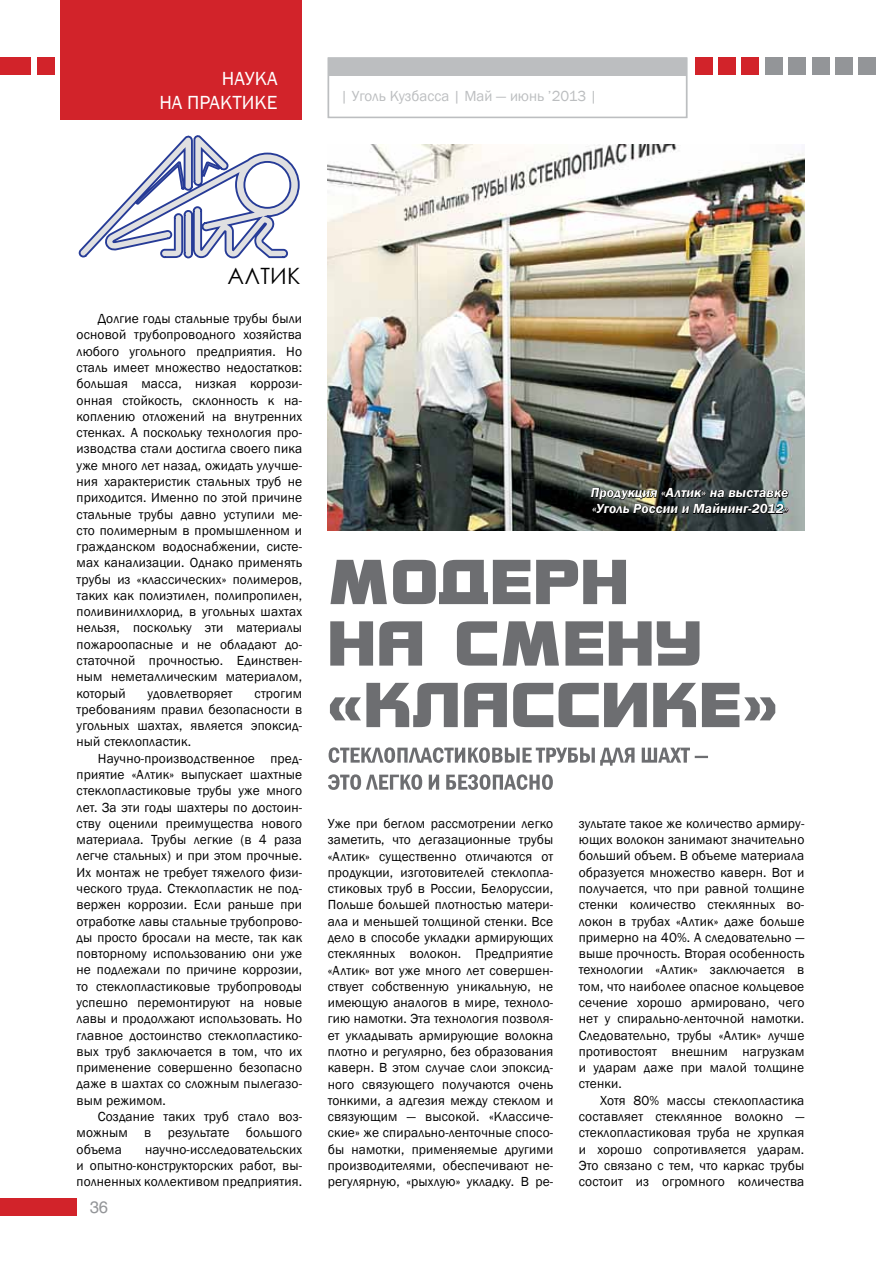
<style>
.page{position:relative;width:881px;height:1263px;background:#fff}
.page>*{position:absolute;margin:0;border:0;box-sizing:border-box;transform-origin:0 0}
.t1{font:22.5px "Century Gothic";letter-spacing:.01em;color:#000}
.t2{font:19.5px "Franklin Gothic";color:#fff}
.t3{font:16.5px "Helios";color:#939598}
.t4{font:15px "Franklin Gothic";color:#bcbec0}
.t5{font:13.5px/16.4px "Franklin Gothic";letter-spacing:.01em;color:#000;text-align:justify}
.t6{font:italic 600 13.5px/16.2px "Franklin Gothic";letter-spacing:.01em;color:#fff}
</style>
<div class="page">
<div style="left:327px;top:57px;width:360px;height:61px;background:#fff;border:2px solid #bcbec0"></div>
<div style="left:858px;top:58px;width:17px;height:17px;background:#939598"></div>
<div style="left:327px;top:59px;width:359px;height:17px;background:#bcbec0"></div>
<div style="left:0;top:1198px;width:77px;height:17px;background:#d2232a"></div>
<div style="left:37px;top:58px;width:17px;height:17px;background:#d2232a"></div>
<div style="left:0;top:58px;width:30px;height:17px;background:#d2232a"></div>
<div style="left:835px;top:58px;width:17px;height:17px;background:#939598"></div>
<div style="left:811px;top:58px;width:17px;height:17px;background:#939598"></div>
<div style="left:788px;top:58px;width:17px;height:17px;background:#939598"></div>
<div style="left:765px;top:58px;width:17px;height:17px;background:#939598"></div>
<div style="left:741px;top:58px;width:17px;height:17px;background:#d2232a"></div>
<div style="left:718px;top:58px;width:17px;height:17px;background:#d2232a"></div>
<div style="left:694px;top:58px;width:17px;height:17px;background:#d2232a"></div>
<div style="left:60px;top:1px;width:242px;height:119px;background:#d2232a"></div>
<svg style="left:328px;top:774px;width:224px;height:16px"></svg>
<svg style="left:328px;top:747px;width:379px;height:19px"></svg>
<svg style="left:330px;top:683px;width:445px;height:44px"></svg>
<svg style="left:330px;top:621px;width:369px;height:45px"></svg>
<svg style="left:330px;top:560px;width:295px;height:44px"></svg>
<img style="left:327px;top:145px;width:477px;height:386px">
<svg style="left:79px;top:135px;width:220px;height:124px"></svg>
<svg style="left:590px;top:487px;width:198px;height:27px"></svg>
<h2 class="t2" style="left:222px;top:67px;width:25px">Наука</h2>
<h2 class="t2" style="left:159px;top:90px;width:40px">на практике</h2>
<p class="t4" style="left:340px;top:87px;width:258px">| Уголь Кузбасса | Май — июнь ’2013 |</p>
<p class="t4" style="left:492px;top:87px;width:93px">-июнь ’2013 |</p>
<h1 class="t1" style="left:227px;top:260px;width:74px">Алтик</h1>
<p class="t5" style="left:77px;top:311px;width:227px;text-indent:21px">Долгие годы стальные трубы были основой трубопроводного хозяйства любого угольного предприятия. Но сталь имеет множество недостатков: большая масса, низкая коррози&shy;онная стойкость, склонность к на&shy;коплению отложений на внутренних стенках. А поскольку технология про&shy;изводства стали достигла своего пика уже много лет назад, ожидать улучше&shy;ния характеристик стальных труб не приходится. Именно по этой причине стальные трубы давно уступили ме&shy;сто полимерным в промышленном и гражданском водоснабжении, систе&shy;мах канализации. Однако применять трубы из «классических» полимеров, таких как полиэтилен, полипропилен, поливинилхлорид, в угольных шахтах нельзя, поскольку эти материалы пожароопасные и не обладают до&shy;статочной прочностью. Единствен&shy;ным неметаллическим материалом, который</p>
<p class="t5" style="left:77px;top:685px;width:227px;text-indent:178px">строгим требованиям правил безопасности в угольных шахтах, является эпоксид&shy;ный стеклопластик.</p>
<p class="t5" style="left:77px;top:750px;width:227px;text-indent:21px">Научно-производственное пред&shy;приятие «Алтик» выпускает шахтные стеклопластиковые трубы уже много лет. За эти годы шахтеры по достоин&shy;ству оценили преимущества нового материала. Трубы легкие (в 4 раза легче стальных) и при этом прочные.<br>Их монтаж не требует тяжелого физи&shy;ческого труда. Стеклопластик не под&shy;вержен коррозии. Если раньше при отработке лавы стальные трубопрово&shy;ды просто бросали на месте, так как повторному использованию они уже не подлежали по причине коррозии, то стеклопластиковые трубопроводы успешно перемонтируют на новые лавы и продолжают использовать. Но главное достоинство стеклопластико&shy;вых труб заключается в том, что их применение совершенно безопасно даже в шахтах со сложным пылегазо&shy;вым режимом.</p>
<p class="t5" style="left:77px;top:1108px;width:227px;text-indent:21px">Создание таких труб стало воз&shy;можным в результате большого объема</p>
<p class="t5" style="left:148px;top:685px;width:86px">удовлетворяет</p>
<p class="t5" style="left:77px;top:1141px;width:227px;text-indent:68px">научно-исследовательских и опытно-конструкторских работ, вы&shy;полненных коллективом предприятия.</p>
<p class="t3" style="left:90px;top:1197px;width:20px">36</p>
<p class="t6" style="left:590px;top:485px;width:199px">Продукция «Алтик» на выставке «Уголь России и Майнинг-2012»</p>
<p class="t5" style="left:327px;top:816px;width:227px">Уже при беглом рассмотрении легко заметить, что дегазационные трубы «Алтик» существенно отличаются от продукции, изготовителей стеклопла&shy;стиковых труб в России, Белоруссии, Польше большей плотностью матери&shy;ала и меньшей толщиной стенки. Все дело в способе укладки армирующих стеклянных волокон. Предприятие «Алтик» вот уже много лет совершен&shy;ствует собственную уникальную, не имеющую аналогов в мире, техноло&shy;гию намотки. Эта технология позволя&shy;ет укладывать армирующие волокна плотно и регулярно, без образования каверн. В этом случае слои эпоксид&shy;ного связующего получаются очень тонкими, а адгезия между стеклом и связующим — высокой. «Классиче&shy;ские» же спирально-ленточные спосо&shy;бы намотки, применяемые другими производителями, обеспечивают не&shy;регулярную, «рыхлую» укладку. В ре-</p>
<p class="t5" style="left:578px;top:815px;width:227px">зультате такое же количество армиру&shy;ющих волокон занимают значительно больший объем. В объеме материала образуется множество каверн. Вот и получается, что при равной толщине стенки количество стеклянных во&shy;локон в трубах «Алтик» даже больше примерно на 40%. А следовательно — выше прочность. Вторая особенность технологии «Алтик» заключается в том, что наиболее опасное кольцевое сечение хорошо армировано, чего нет у спирально-ленточной намотки.<br>Следовательно, трубы «Алтик» лучше противостоят внешним нагрузкам и ударам даже при малой толщине стенки.</p>
<p class="t5" style="left:578px;top:1092px;width:227px;text-indent:21px">Хотя 80% массы стеклопластика составляет стеклянное волокно — стеклопластиковая труба не хрупкая и хорошо сопротивляется ударам.<br>Это связано с тем, что каркас трубы состоит из огромного количества</p>
</div>
